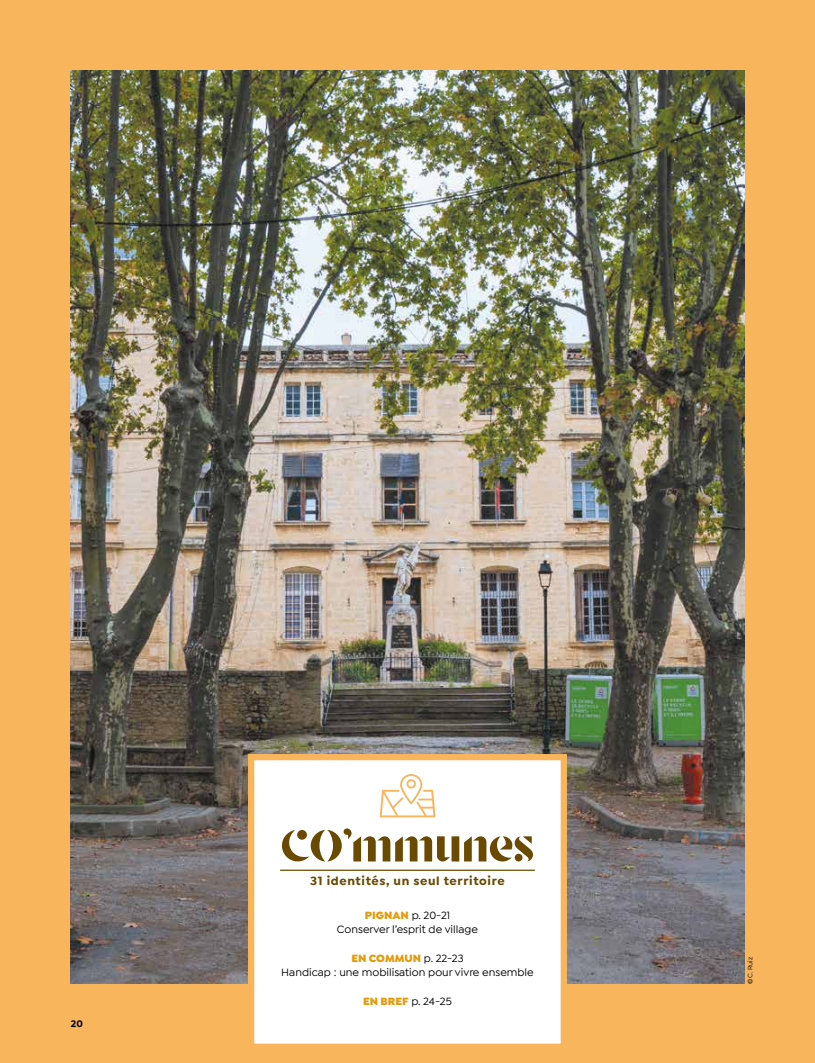
<style>
.page{position:relative;width:815px;height:1063px;background:#f9b55c}
.page>*{position:absolute;margin:0;border:0;box-sizing:border-box;transform-origin:0 0}
.Titre_niv1_-_Garalde{font:52.5px "Stanley";letter-spacing:-.015em;color:#6a4a01}
.TXT_COURANT_-_drapea{font:700 12.5px "Isidora Sans";letter-spacing:.05em;color:#6a4a01}
.TXT_COURANT_-_drapea-2{font:500 11.25px "Isidora Sans";color:#000}
.TXT_COURANT_-_drapea-3{font:900 11.25px "Isidora Sans";letter-spacing:-.005em;color:#e49b0a}
.TXT_COURANT_-_drapea-4{font:700 10px "Isidora Sans";color:#000}
.t1{font:500 6.88px "Isidora Sans";color:#000}
.s1{font-weight:900;color:#e49b0a}
.s2{font-weight:500;color:#000}
</style>
<div class="page">
<img style="left:71px;top:70px;width:673px;height:914px">
<div style="left:248px;top:754px;width:319px;height:296px;background:#fff;border:6px solid #f9b55c"></div>
<svg style="left:380px;top:774px;width:55px;height:43px"></svg>
<hr style="left:280px;top:870px;width:255px;height:1px;background:#6a4a01">
<p class="TXT_COURANT_-_drapea-4" style="left:71px;top:1017px;width:14px">20</p>
<p class="Titre_niv1_-_Garalde" style="left:280px;top:819px;width:256px">CO’mmunes</p>
<p class="TXT_COURANT_-_drapea" style="left:310px;top:873px;width:196px">31 identités, un seul territoire</p>
<p class="TXT_COURANT_-_drapea-2" style="left:365px;top:909px;width:87px"><span class="s1">PIGNAN</span> p. 20-21</p>
<p class="TXT_COURANT_-_drapea-2" style="left:337px;top:923px;width:143px">Conserver l’esprit de village</p>
<p class="TXT_COURANT_-_drapea-3" style="left:351px;top:951px;width:114px">EN COMMUN <span class="s2">p. 22-23</span></p>
<p class="TXT_COURANT_-_drapea-2" style="left:281px;top:966px;width:254px">Handicap : une mobilisation pour vivre ensemble</p>
<p class="TXT_COURANT_-_drapea-2" style="left:363px;top:995px;width:90px"><span class="s1">EN BREF</span> p. 24-25</p>
<p class="t1" style="left:746px;top:984px;width:28px;rotate:-90deg">©C. Ruiz</p>
</div>
